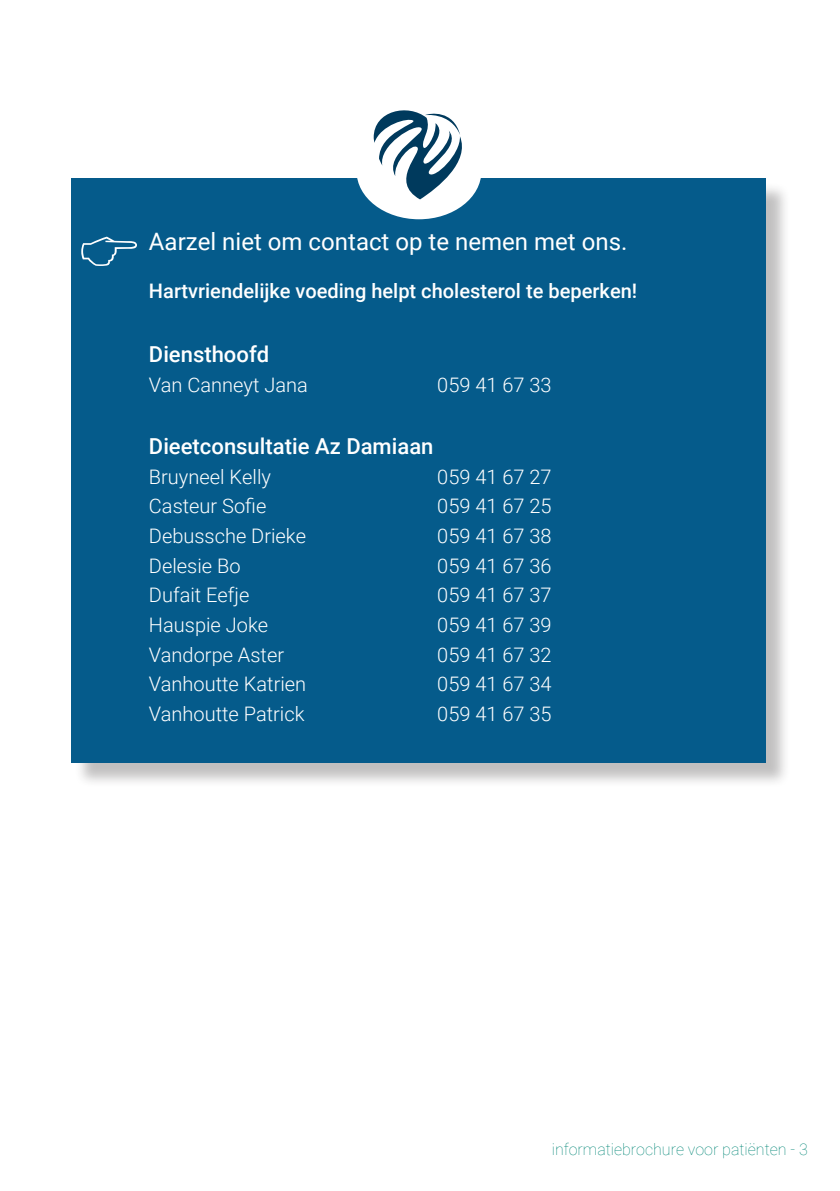
<style>
.page{position:relative;width:840px;height:1191px;background:#fff}
.page>*{position:absolute;margin:0;border:0;box-sizing:border-box;transform-origin:0 0}
.t1{font:24px "Roboto";color:#fff}
.t2{font:500 22px "Roboto";color:#fff}
.t3{font:300 20px "Roboto";color:#fff}
.t4{font:500 20px "Roboto";color:#fff}
.t5{font:100 16px "Roboto";color:#008676}
</style>
<div class="page">
<div style="left:74px;top:182px;width:716px;height:606px;background:#231f20;opacity:.28"></div>
<div style="left:71px;top:179px;width:694px;height:584px;background:#055b8b"></div>
<div style="left:356px;top:123px;width:125px;height:96px;background:#fff;border-radius:50%"></div>
<svg style="left:373px;top:110px;width:89px;height:89px"></svg>
<p class="t1" style="left:149px;top:225px;width:479px">Aarzel niet om contact op te nemen met ons.</p>
<p class="t4" style="left:149px;top:277px;width:489px">Hartvriendelijke voeding helpt cholesterol te beperken!</p>
<p class="t2" style="left:149px;top:339px;width:122px">Diensthoofd</p>
<p class="t3" style="left:149px;top:371px;width:160px">Van Canneyt Jana</p>
<p class="t3" style="left:437px;top:371px;width:116px">059 41 67 33</p>
<p class="t2" style="left:149px;top:431px;width:286px">Dieetconsultatie Az Damiaan</p>
<p class="t3" style="left:149px;top:462px;width:123px">Bruyneel Kelly</p>
<p class="t3" style="left:437px;top:462px;width:116px">059 41 67 27</p>
<p class="t3" style="left:149px;top:492px;width:119px">Casteur Sofie</p>
<p class="t3" style="left:437px;top:492px;width:116px">059 41 67 25</p>
<p class="t3" style="left:149px;top:522px;width:158px">Debussche Drieke</p>
<p class="t3" style="left:437px;top:522px;width:116px">059 41 67 38</p>
<p class="t3" style="left:149px;top:551px;width:93px">Delesie Bo</p>
<p class="t3" style="left:437px;top:551px;width:116px">059 41 67 36</p>
<p class="t3" style="left:149px;top:581px;width:102px">Dufait Eefje</p>
<p class="t3" style="left:437px;top:581px;width:116px">059 41 67 37</p>
<p class="t3" style="left:149px;top:611px;width:121px">Hauspie Joke</p>
<p class="t3" style="left:437px;top:611px;width:116px">059 41 67 39</p>
<p class="t3" style="left:149px;top:640px;width:137px">Vandorpe Aster</p>
<p class="t3" style="left:437px;top:640px;width:116px">059 41 67 32</p>
<p class="t3" style="left:149px;top:670px;width:159px">Vanhoutte Katrien</p>
<p class="t3" style="left:437px;top:670px;width:116px">059 41 67 34</p>
<p class="t3" style="left:149px;top:700px;width:157px">Vanhoutte Patrick</p>
<p class="t3" style="left:437px;top:700px;width:116px">059 41 67 35</p>
<p class="t5" style="left:551px;top:1138px;width:257px">informatiebrochure voor patiënten - 3</p>
</div>
